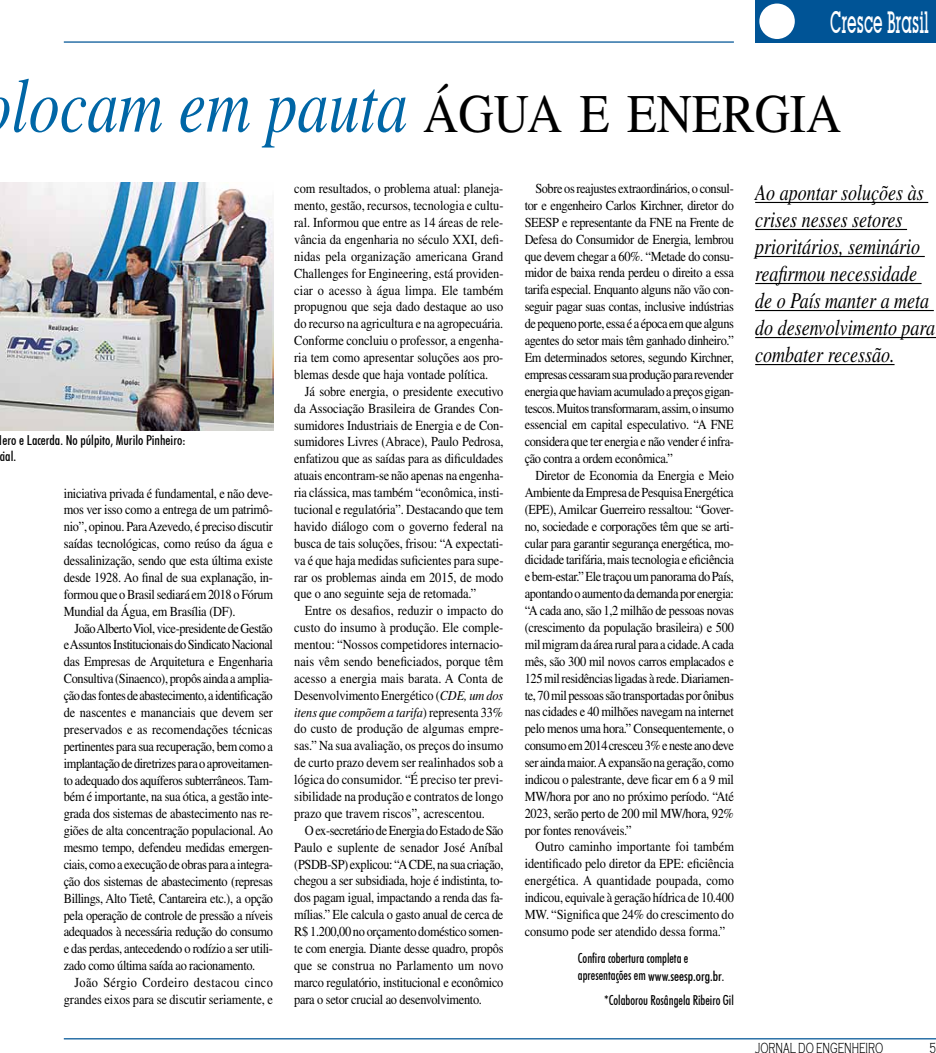
<style>
.page{position:relative;width:936px;height:1053px;background:#fff}
.page>*{position:absolute;margin:0;border:0;box-sizing:border-box;transform-origin:0 0}
.t1{font:italic 77.5px "Times";color:#0066a6;scale:.8 1}
.t2{font:500 30px "Lubalin Graph IT Cby BT";color:#fff;scale:.5 1}
.t3{font:italic 22.5px/27px "Times";color:#000;scale:.8 1}
.t4{font:300 15px "Copperplate Gothic";color:#000;scale:.6 1}
.t5{font:13.75px/16.9px "Times";letter-spacing:-.01em;color:#000;text-align:justify;scale:.9 1}
.t6{font:500 condensed 13.75px/17.4px "Futura BT";color:#000;scale:.9 1}
.t7{font:500 condensed 13.75px/16.5px "Futura BT";color:#000}
.s1{font-style:normal;font-size:54.25px;color:#000}
.s2{font-style:italic}
</style>
<div class="page">
<div style="left:755px;top:0;width:180px;height:43px;background:#005496"></div>
<div style="left:759px;top:4px;width:35px;height:35px;background:#fff;border-radius:50%"></div>
<hr style="left:64px;top:41px;width:669px;height:2px;background:#005496">
<hr style="left:64px;top:1038px;width:871px;height:1px;background:#005496">
<hr style="left:755px;top:202px;width:173px;height:1px;background:#000">
<hr style="left:755px;top:229px;width:152px;height:1px;background:#000">
<hr style="left:755px;top:256px;width:169px;height:1px;background:#000">
<hr style="left:755px;top:283px;width:166px;height:1px;background:#000">
<hr style="left:755px;top:310px;width:178px;height:1px;background:#000">
<hr style="left:755px;top:337px;width:180px;height:1px;background:#000">
<hr style="left:755px;top:364px;width:139px;height:1px;background:#000">
<img style="left:0;top:182px;width:273px;height:249px">
<h2 class="t2" style="left:830px;top:4px;width:199px">Cresce Brasil</h2>
<h1 class="t1" style="left:11px;top:63px;width:1038px">locam em pauta <span class="s1">ÁGUA E ENERGIA</span></h1>
<p class="t7" style="left:-1px;top:431px;width:188px">ero e Lacerda. No púlpito, Murilo Pinheiro: cial.</p>
<p class="t5" style="left:64px;top:484px;width:234px">iniciativa privada é fundamental, e não deve&shy;mos ver isso como a entrega de um patrimô&shy;nio”, opinou. Para Azevedo, é preciso discutir saídas tecnológicas, como reúso da água e dessalinização, sendo que esta última existe desde 1928. Ao final de sua explanação, in&shy;formou que o Brasil sediará em 2018 o Fórum Mundial da Água, em Brasília (DF).</p>
<p class="t5" style="left:64px;top:619px;width:234px;text-indent:11px">João Alberto Viol, vice-presidente de Gestão e Assuntos Institucionais do Sindicato Nacional das Empresas de Arquitetura e Engenharia Consultiva (Sinaenco), propôs ainda a amplia&shy;ção das fontes de abastecimento, a identificação de nascentes e mananciais que devem ser preservados e as recomendações técnicas pertinentes para sua recuperação, bem como a implantação de diretrizes para o aproveitamen&shy;to adequado dos aquíferos subterrâneos. Tam&shy;bém é importante, na sua ótica, a gestão inte&shy;grada dos sistemas de abastecimento nas re&shy;giões de alta concentração populacional. Ao mesmo tempo, defendeu medidas emergen&shy;ciais, como a execução de obras para a integra&shy;ção dos sistemas de abastecimento (represas Billings, Alto Tietê, Cantareira etc.), a opção pela operação de controle de pressão a níveis adequados à necessária redução do consumo e das perdas, antecedendo o rodízio a ser utili&shy;zado como última saída ao racionamento.</p>
<p class="t5" style="left:64px;top:973px;width:234px;text-align:right">João Sérgio Cordeiro destacou cinco grandes eixos para se discutir seriamente, e</p>
<p class="t5" style="left:294px;top:180px;width:234px">com resultados, o problema atual: planeja&shy;mento, gestão, recursos, tecnologia e cultu&shy;ral. Informou que entre as 14 áreas de rele&shy;vância da engenharia no século XXI, defi&shy;nidas pela organização americana Grand Challenges for Engineering, está providen&shy;ciar o acesso à água limpa. Ele também propugnou que seja dado destaque ao uso do recurso na agricultura e na agropecuária.<br>Conforme concluiu o professor, a engenha&shy;ria tem como apresentar soluções aos pro&shy;blemas desde que haja vontade política.</p>
<p class="t5" style="left:294px;top:382px;width:234px;text-indent:11px">Já sobre energia, o presidente executivo da Associação Brasileira de Grandes Con&shy;sumidores Industriais de Energia e de Con&shy;sumidores Livres (Abrace), Paulo Pedrosa, enfatizou que as saídas para as dificuldades atuais encontram-se não apenas na engenha&shy;ria clássica, mas também “econômica, insti&shy;tucional e regulatória”. Destacando que tem havido diálogo com o governo federal na busca de tais soluções, frisou: “A expectati&shy;va é que haja medidas suficientes para supe&shy;rar os problemas ainda em 2015, de modo que o ano seguinte seja de retomada.”</p>
<p class="t5" style="left:294px;top:602px;width:234px;text-indent:11px">Entre os desafios, reduzir o impacto do custo do insumo à produção. Ele comple&shy;mentou: “Nossos competidores internacio&shy;nais vêm sendo beneficiados, porque têm acesso a energia mais barata. A Conta de Desenvolvimento Energético (<span class="s2">CDE, um dos itens que compõem a tarifa</span>) representa 33% do custo de produção de algumas empre&shy;sas.” Na sua avaliação, os preços do insumo de curto prazo devem ser realinhados sob a lógica do consumidor. “É preciso ter previ&shy;sibilidade na produção e contratos de longo prazo que travem riscos”, acrescentou.</p>
<p class="t5" style="left:294px;top:821px;width:234px;text-indent:11px">O ex-secretário de Energia do Estado de São Paulo e suplente de senador José Aníbal (PSDB-SP) explicou: “A CDE, na sua criação, chegou a ser subsidiada, hoje é indistinta, to&shy;dos pagam igual, impactando a renda das fa&shy;mílias.” Ele calcula o gasto anual de cerca de R$ 1.200,00 no orçamento doméstico somen&shy;te com energia. Diante desse quadro, propôs que se construa no Parlamento um novo marco regulatório, institucional e econômico para o setor crucial ao desenvolvimento.</p>
<p class="t5" style="left:524px;top:180px;width:234px;text-indent:11px">Sobre os reajustes extraordinários, o consul&shy;tor e engenheiro Carlos Kirchner, diretor do SEESP e representante da FNE na Frente de Defesa do Consumidor de Energia, lembrou que devem chegar a 60%. “Metade do consu&shy;midor de baixa renda perdeu o direito a essa tarifa especial. Enquanto alguns não vão con&shy;seguir pagar suas contas, inclusive indústrias de pequeno porte, essa é a época em que alguns agentes do setor mais têm ganhado dinheiro.” Em determinados setores, segundo Kirchner, empresas cessaram sua produção para revender energia que haviam acumulado a preços gigan&shy;tescos. Muitos transformaram, assim, o insumo essencial em capital especulativo. “A FNE considera que ter energia e não vender é infra&shy;ção contra a ordem econômica.”</p>
<p class="t5" style="left:524px;top:467px;width:234px;text-indent:11px">Diretor de Economia da Energia e Meio Ambiente da Empresa de Pesquisa Energética (EPE), Amilcar Guerreiro ressaltou: “Gover&shy;no, sociedade e corporações têm que se arti&shy;cular para garantir segurança energética, mo&shy;dicidade tarifária, mais tecnologia e eficiência e bem-estar.” Ele traçou um panorama do País, apontando o aumento da demanda por energia: “A cada ano, são 1,2 milhão de pessoas novas (crescimento da população brasileira) e 500 mil migram da área rural para a cidade. A cada mês, são 300 mil novos carros emplacados e 125 mil residências ligadas à rede. Diariamen&shy;te, 70 mil pessoas são transportadas por ônibus nas cidades e 40 milhões navegam na internet pelo menos uma hora.” Consequentemente, o consumo em 2014 cresceu 3% e neste ano deve ser ainda maior. A expansão na geração, como indicou o palestrante, deve ficar em 6 a 9 mil MW/hora por ano no próximo período. “Até 2023, serão perto de 200 mil MW/hora, 92% por fontes renováveis.”</p>
<p class="t5" style="left:524px;top:838px;width:234px;text-indent:11px">Outro caminho importante foi também identificado pelo diretor da EPE: eficiência energética. A quantidade poupada, como indicou, equivale à geração hídrica de 10.400<br>MW. “Significa que 24% do crescimento do consumo pode ser atendido dessa forma.”</p>
<p class="t6" style="left:578px;top:949px;width:164px">Confira cobertura completa e apresentações em www.seesp.org.br.</p>
<p class="t6" style="left:604px;top:990px;width:146px">*Colaborou Rosângela Ribeiro Gil</p>
<h3 class="t3" style="left:755px;top:179px;width:226px">Ao apontar soluções às crises nesses setores prioritários, seminário reafirmou necessidade de o País manter a meta do desenvolvimento para combater recessão.</h3>
<p class="t4" style="left:755px;top:1039px;width:215px">JORNAL DO ENGENHEIRO</p>
<p class="t4" style="left:929px;top:1039px;width:12px">5</p>
</div>
